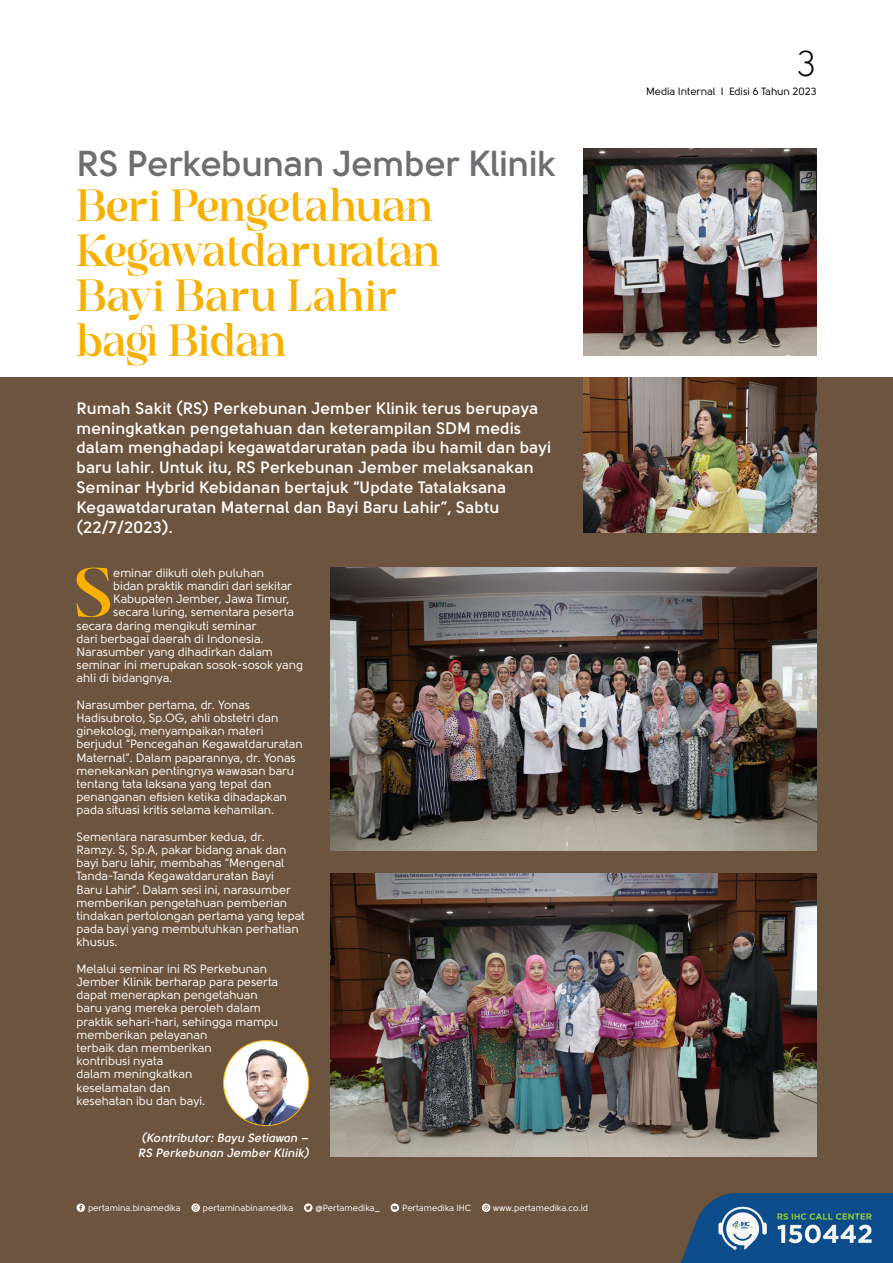
<style>
.page{position:relative;width:893px;height:1263px;background:#fff}
.page>*{position:absolute;margin:0;border:0;box-sizing:border-box;transform-origin:0 0}
.t1{font:68.55px "Sangira";color:#f7b000}
.t2{font:45px/45px "Sangira";color:#f7b000}
.t3{font:700 36px "Solomon Sans Semi";letter-spacing:-.02em;color:#6d6e71}
.t4{font:36px "Solomon Sans Book";color:#000}
.t5{font:700 16.5px/19.8px "Solomon Sans Semi";color:#fff}
.t6{font:12px/13.2px "Solomon";color:#fff}
.t7{font:12px/14.4px "Solomon Sans Semi Bold Italic";color:#fff}
.t8{font:10.5px "Solomon";color:#000}
.t9{font:9px "Solomon";color:#fff}
</style>
<div class="page">
<div style="left:0;top:378px;width:893px;height:885px;background:#6d543e"></div>
<img style="left:330px;top:568px;width:486px;height:283px">
<img style="left:224px;top:1040px;width:85px;height:85px;border-radius:43px">
<img style="left:584px;top:149px;width:232px;height:207px">
<img style="left:584px;top:378px;width:232px;height:154px">
<img style="left:330px;top:874px;width:486px;height:283px">
<svg style="left:191px;top:1203px;width:9px;height:9px"></svg>
<svg style="left:77px;top:1203px;width:8px;height:9px"></svg>
<svg style="left:482px;top:1203px;width:8px;height:9px"></svg>
<svg style="left:391px;top:1203px;width:8px;height:9px"></svg>
<svg style="left:304px;top:1203px;width:9px;height:9px"></svg>
<img style="left:681px;top:1193px;width:212px;height:70px">
<h3 class="t3" style="left:77px;top:143px;width:481px">RS Perkebunan Jember Klinik</h3>
<h2 class="t2" style="left:77px;top:183px;width:366px">Beri Pengetahuan<br>Kegawatdaruratan<br>Bayi Baru Lahir bagi Bidan</h2>
<p class="t5" style="left:77px;top:398px;width:476px">Rumah Sakit (RS) Perkebunan Jember Klinik terus berupaya meningkatkan pengetahuan dan keterampilan SDM medis dalam menghadapi kegawatdaruratan pada ibu hamil dan bayi baru lahir. Untuk itu, RS Perkebunan Jember melaksanakan Seminar Hybrid Kebidanan bertajuk “Update Tatalaksana Kegawatdaruratan Maternal dan Bayi Baru Lahir”, Sabtu (22/7/2023).</p>
<h1 class="t1" style="left:75px;top:555px;width:39px">S</h1>
<p class="t6" style="left:113px;top:566px;width:152px">eminar diikuti oleh puluhan</p>
<p class="t6" style="left:113px;top:579px;width:180px">bidan praktik mandiri dari sekitar</p>
<p class="t6" style="left:113px;top:592px;width:178px">Kabupaten Jember, Jawa Timur,</p>
<p class="t6" style="left:113px;top:606px;width:182px">secara luring, sementara peserta</p>
<p class="t6" style="left:77px;top:619px;width:181px">secara daring mengikuti seminar</p>
<p class="t6" style="left:77px;top:632px;width:189px">dari berbagai daerah di Indonesia.</p>
<p class="t6" style="left:77px;top:645px;width:198px">Narasumber yang dihadirkan dalam</p>
<p class="t6" style="left:77px;top:658px;width:228px">seminar ini merupakan sosok-sosok yang</p>
<p class="t6" style="left:77px;top:672px;width:97px">ahli di bidangnya.</p>
<p class="t6" style="left:77px;top:698px;width:228px">Narasumber pertama, dr. Yonas Hadisubroto, Sp.OG, ahli obstetri dan ginekologi, menyampaikan materi berjudul “Pencegahan Kegawatdaruratan Maternal”. Dalam paparannya, dr. Yonas menekankan pentingnya wawasan baru tentang tata laksana yang tepat dan penanganan efisien ketika dihadapkan pada situasi kritis selama kehamilan.</p>
<p class="t6" style="left:77px;top:830px;width:230px">Sementara narasumber kedua, dr.<br>Ramzy. S, Sp.A, pakar bidang anak dan bayi baru lahir, membahas “Mengenal Tanda-Tanda Kegawatdaruratan Bayi<br>Baru Lahir”. Dalam sesi ini, narasumber memberikan pengetahuan pemberian tindakan pertolongan pertama yang tepat pada bayi yang membutuhkan perhatian khusus.</p>
<p class="t6" style="left:77px;top:962px;width:203px">Melalui seminar ini RS Perkebunan<br>Jember Klinik berharap para peserta dapat menerapkan pengetahuan baru yang mereka peroleh dalam praktik sehari-hari, sehingga mampu memberikan pelayanan<br>terbaik dan memberikan<br>kontribusi nyata<br>dalam meningkatkan<br>keselamatan dan<br>kesehatan ibu dan bayi.</p>
<p class="t7" style="left:138px;top:1131px;width:173px">(Kontributor: Bayu Setiawan –<br>RS Perkebunan Jember Klinik)</p>
<p class="t9" style="left:88px;top:1203px;width:94px">pertamina.binamedika</p>
<p class="t9" style="left:203px;top:1203px;width:92px">pertaminabinamedika</p>
<p class="t9" style="left:316px;top:1203px;width:66px">@Pertamedika_</p>
<p class="t9" style="left:402px;top:1203px;width:71px">Pertamedika IHC</p>
<p class="t9" style="left:493px;top:1203px;width:97px">www.pertamedika.co.id</p>
<h3 class="t4" style="left:796px;top:44px;width:22px">3</h3>
<p class="t8" style="left:646px;top:85px;width:172px">Media Internal I Edisi 6 Tahun 2023</p>
</div>
